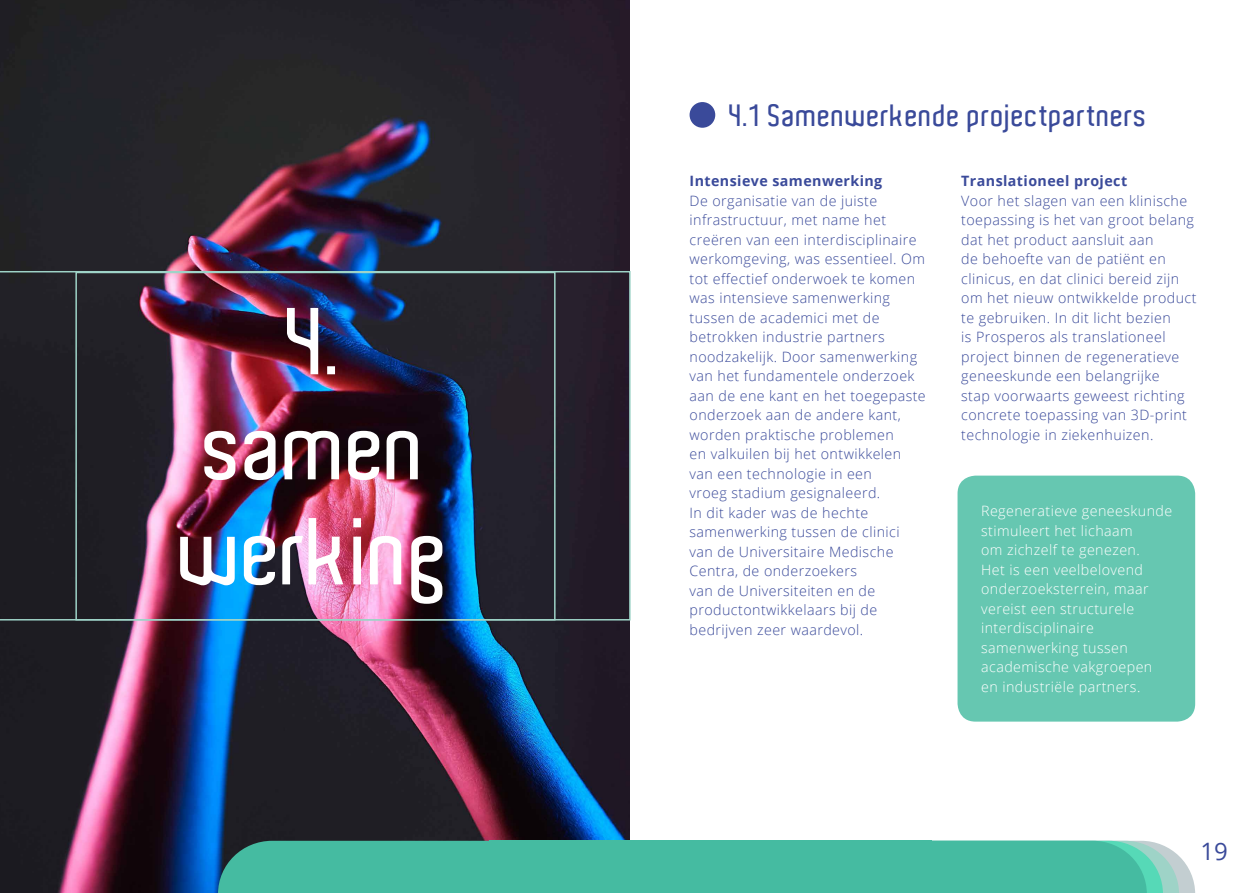
<style>
.page{position:relative;width:1259px;height:893px;background:#fff}
.page>*{position:absolute;margin:0;border:0;box-sizing:border-box;transform-origin:0 0}
.t1{font:600 91.5px/105px "Aldo";color:#fff;text-align:center}
.t2{font:600 30px "Aldo";letter-spacing:.03em;color:#3a4a9a}
.t3{font:24px "Open Sans";color:#3a4a9a}
.t4{font:300 14.25px/19.5px "Open Sans";letter-spacing:.03em;color:#3a4a9a}
.t5{font:300 14.25px/19.5px "Open Sans";letter-spacing:.03em;color:#fff}
.t6{font:700 14.25px "Open Sans";letter-spacing:.03em;color:#3a4a9a}
</style>
<div class="page">
<img style="left:0;top:0;width:629px;height:893px">
<img style="left:0;top:271px;width:630px;height:349px">
<div style="left:75px;top:272px;width:480px;height:348px;border:2px solid #9ed3c7"></div>
<div style="left:218px;top:841px;width:271px;height:52px;background:#45bba1"></div>
<div style="left:689px;top:102px;width:26px;height:26px;background:#3a4a9a;border-radius:50%"></div>
<svg style="left:931px;top:841px;width:264px;height:52px"></svg>
<div style="left:957px;top:476px;width:238px;height:246px;background:#66c7b1;border-radius:18px"></div>
<div style="left:489px;top:841px;width:442px;height:52px;background:#45bba1"></div>
<h1 class="t1" style="left:180px;top:290px;width:272px">4. samen werking</h1>
<h2 class="t2" style="left:729px;top:98px;width:419px">4.1 Samenwerkende projectpartners</h2>
<p class="t6" style="left:689px;top:171px;width:194px">Intensieve samenwerking</p>
<p class="t4" style="left:689px;top:190px;width:238px">De organisatie van de juiste infrastructuur, met name het creëren van een interdisciplinaire werkomgeving, was essentieel. Om tot effectief onderwoek te komen was intensieve samenwerking tussen de academici met de betrokken industrie partners noodzakelijk. Door samenwerking van het fundamentele onderzoek aan de ene kant en het toegepaste onderzoek aan de andere kant, worden praktische problemen<br>en valkuilen bij het ontwikkelen van een technologie in een<br>vroeg stadium gesignaleerd.<br>In dit kader was de hechte samenwerking tussen de clinici van de Universitaire Medische<br>Centra, de onderzoekers<br>van de Universiteiten en de productontwikkelaars bij de bedrijven zeer waardevol.</p>
<p class="t6" style="left:961px;top:171px;width:167px">Translationeel project</p>
<p class="t4" style="left:961px;top:190px;width:237px">Voor het slagen van een klinische toepassing is het van groot belang dat het product aansluit aan<br>de behoefte van de patiënt en clinicus, en dat clinici bereid zijn om het nieuw ontwikkelde product te gebruiken. In dit licht bezien<br>is Prosperos als translationeel project binnen de regeneratieve geneeskunde een belangrijke<br>stap voorwaarts geweest richting concrete toepassing van 3D-print technologie in ziekenhuizen.</p>
<p class="t5" style="left:981px;top:501px;width:193px">Regeneratieve geneeskunde stimuleert het lichaam<br>om zichzelf te genezen.<br>Het is een veelbelovend onderzoeksterrein, maar vereist een structurele interdisciplinaire samenwerking tussen academische vakgroepen en industriële partners.</p>
<h3 class="t3" style="left:1200px;top:835px;width:29px">19</h3>
</div>
